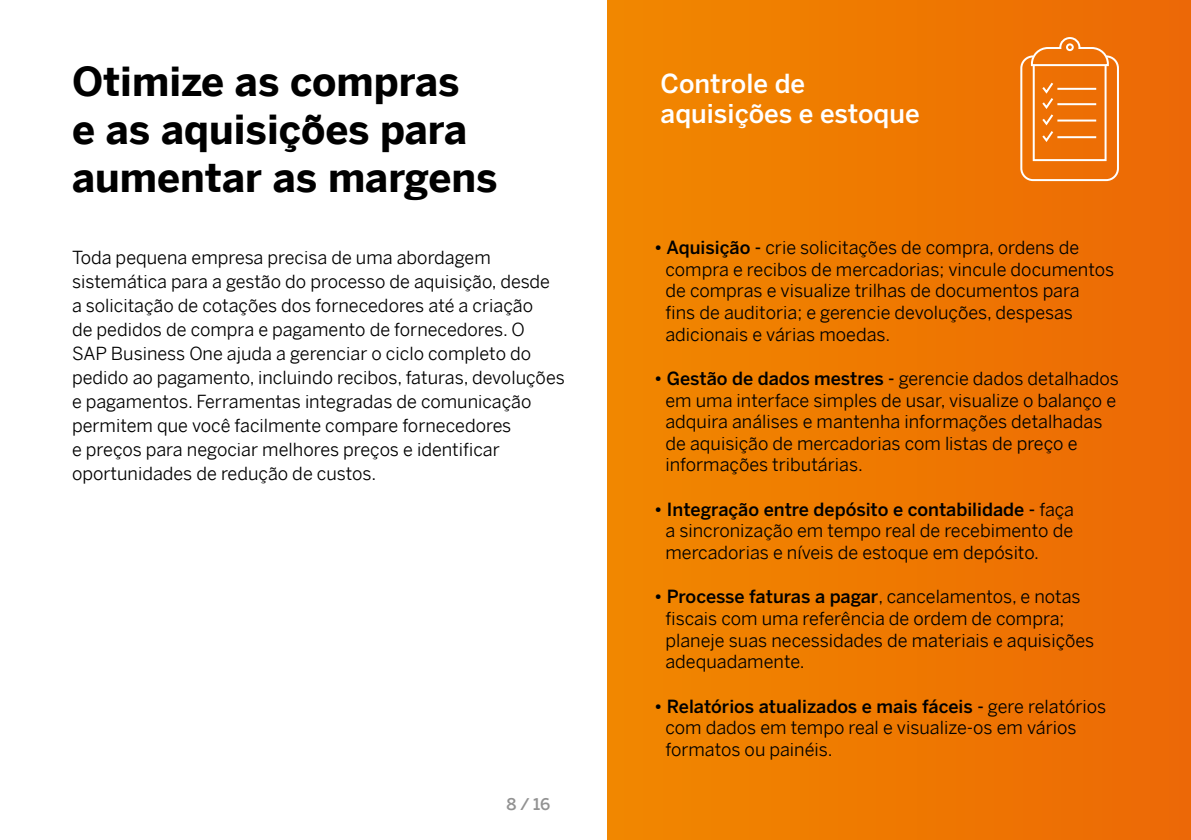
<style>
.page{position:relative;width:1191px;height:840px;background:#fff}
.page>*{position:absolute;margin:0;border:0;box-sizing:border-box;transform-origin:0 0}
.t1{font:700 40px/48px "Benton Sans";color:#000}
.t2{font:500 26px/30px "Benton Sans";color:#fff}
.t3{font:18px/21.6px "Benton Sans";color:#000}
.t4{font:500 16px "Benton Sans";color:#929292}
.s1{font-weight:500}
</style>
<div class="page">
<div style="left:608px;top:0;width:583px;height:839px;background:linear-gradient(to right,#f18800,#ec6905)"></div>
<svg style="left:1019px;top:36px;width:101px;height:146px;background:#ef7e1e"></svg>
<div style="left:1032px;top:64px;width:74px;height:97px;border:2px solid #fff"></div>
<h1 class="t1" style="left:72px;top:53px;width:427px">Otimize as compras<br>e as aquisições para aumentar as margens</h1>
<p class="t3" style="left:72px;top:243px;width:494px;line-height:24px">Toda pequena empresa precisa de uma abordagem sistemática para a gestão do processo de aquisição, desde<br>a solicitação de cotações dos fornecedores até a criação<br>de pedidos de compra e pagamento de fornecedores. O<br>SAP Business One ajuda a gerenciar o ciclo completo do pedido ao pagamento, incluindo recibos, faturas, devoluções e pagamentos. Ferramentas integradas de comunicação permitem que você facilmente compare fornecedores<br>e preços para negociar melhores preços e identificar oportunidades de redução de custos.</p>
<p class="t4" style="left:506px;top:793px;width:46px">8/16</p>
<h2 class="t2" style="left:660px;top:68px;width:261px">Controle de aquisições e estoque</h2>
<p class="t3" style="left:665px;top:234px;width:450px;text-indent:-11px"><span class="s1">• Aquisição -</span> crie solicitações de compra, ordens de compra e recibos de mercadorias; vincule documentos de compras e visualize trilhas de documentos para<br>fins de auditoria; e gerencie devoluções, despesas adicionais e várias moedas.</p>
<p class="t3" style="left:665px;top:365px;width:455px;text-indent:-11px"><span class="s1">• Gestão de dados mestres -</span> gerencie dados detalhados em uma interface simples de usar, visualize o balanço e adquira análises e mantenha informações detalhadas de aquisição de mercadorias com listas de preço e informações tributárias.</p>
<p class="t3" style="left:665px;top:496px;width:410px;text-align:justify;text-indent:-11px"><span class="s1">• Integração entre depósito e contabilidade -</span> faça a sincronização em tempo real de recebimento de mercadorias e níveis de estoque em depósito.</p>
<p class="t3" style="left:665px;top:583px;width:430px;text-indent:-11px"><span class="s1">• Processe faturas a pagar</span>, cancelamentos, e notas fiscais com uma referência de ordem de compra; planeje suas necessidades de materiais e aquisições adequadamente.</p>
<p class="t3" style="left:665px;top:692px;width:442px;text-indent:-11px"><span class="s1">• Relatórios atualizados e mais fáceis -</span> gere relatórios com dados em tempo real e visualize-os em vários formatos ou painéis.</p>
</div>
